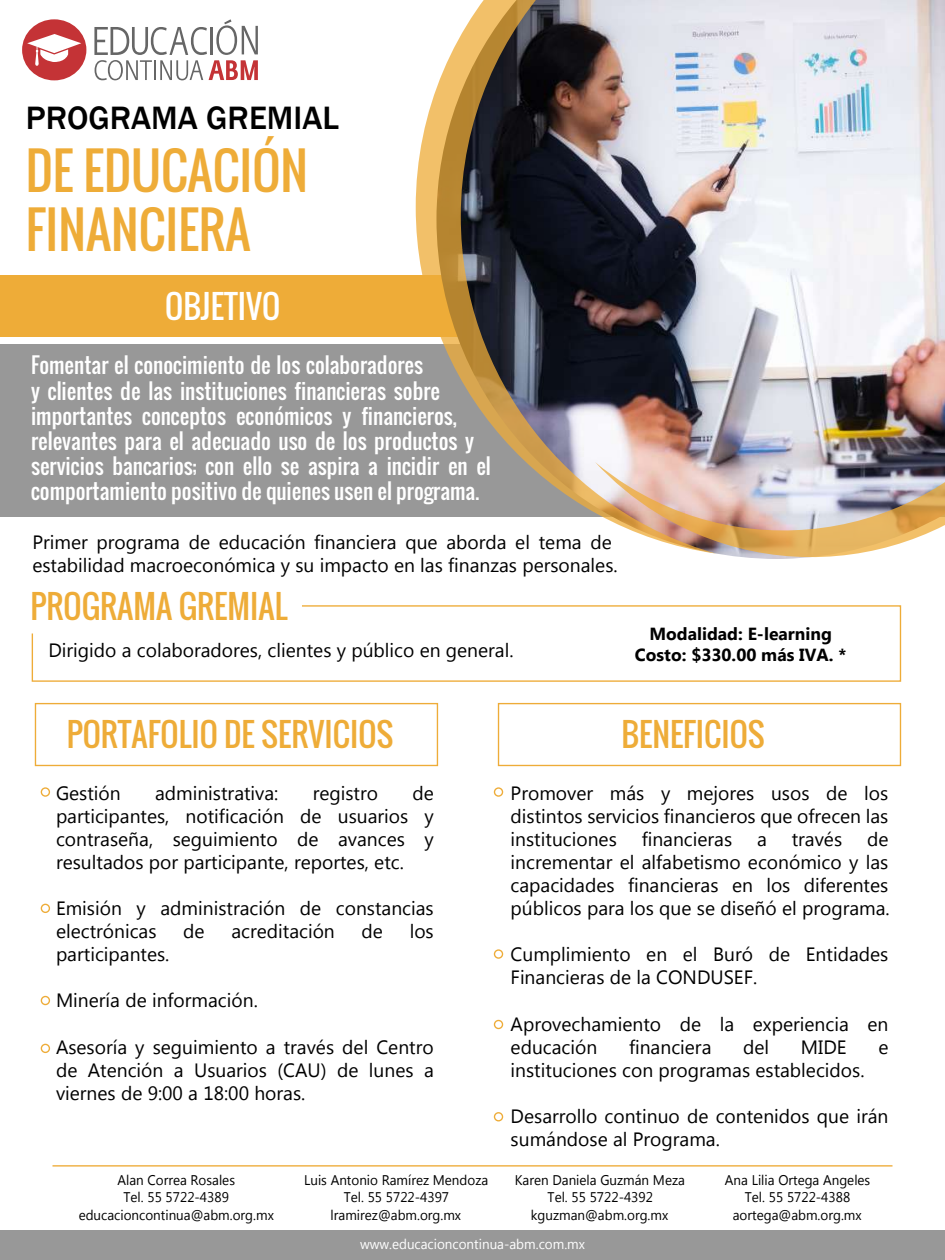
<style>
.page{position:relative;width:945px;height:1260px;background:#fff}
.page>*{position:absolute;margin:0;border:0;box-sizing:border-box;transform-origin:0 0}
.t1{font:49px/58.8px "Oswald";color:#eeac38}
.t2{font:500 33.25px "Franklin Gothic";color:#000}
.t3{font:31.5px "Oswald";color:#eeac38}
.t4{font:31.5px "Oswald";color:#fff}
.t5{font:21px/25.2px "Oswald";color:#fff}
.t6{font:19.25px/23.1px "Myanmar Text";color:#000}
.t7{font:700 17.5px/21px "Myanmar Text";color:#000;text-align:center}
.t8{font:14px/17.5px "Myanmar Text";color:#000;text-align:center;scale:.96 1}
.t9{font:14px "Myanmar Text";color:#fff;scale:.96 1}
</style>
<div class="page">
<div style="left:0;top:1231px;width:945px;height:29px;background:#989898"></div>
<div style="left:0;top:344px;width:945px;height:173px;background:#989898"></div>
<div style="left:22px;top:19px;width:64px;height:61px;background:#c43336;border-radius:50%"></div>
<svg style="left:27px;top:34px;width:54px;height:32px"></svg>
<svg style="left:94px;top:19px;width:164px;height:61px"></svg>
<div style="left:0;top:275px;width:504px;height:62px;background:#eeac38"></div>
<svg style="left:416px;top:0;width:444px;height:513px"></svg>
<img style="left:595px;top:38px;width:350px;height:519px">
<svg style="left:31px;top:605px;width:871px;height:77px"></svg>
<div style="left:35px;top:703px;width:403px;height:63px;border:1px solid #eeac38"></div>
<div style="left:498px;top:703px;width:403px;height:63px;border:1px solid #eeac38"></div>
<div style="left:41px;top:787px;width:9px;height:10px;border:1px solid #eeac38;border-radius:50%"></div>
<div style="left:41px;top:996px;width:9px;height:9px;border:1px solid #eeac38;border-radius:50%"></div>
<div style="left:41px;top:904px;width:9px;height:9px;border:1px solid #eeac38;border-radius:50%"></div>
<div style="left:41px;top:1044px;width:9px;height:9px;border:1px solid #eeac38;border-radius:50%"></div>
<div style="left:494px;top:787px;width:9px;height:10px;border:1px solid #eeac38;border-radius:50%"></div>
<div style="left:494px;top:1020px;width:9px;height:9px;border:1px solid #eeac38;border-radius:50%"></div>
<div style="left:494px;top:949px;width:9px;height:10px;border:1px solid #eeac38;border-radius:50%"></div>
<div style="left:494px;top:1112px;width:9px;height:9px;border:1px solid #eeac38;border-radius:50%"></div>
<hr style="left:52px;top:1165px;width:841px;height:2px;background:#eeac38">
<h2 class="t2" style="left:26px;top:97px;width:315px">PROGRAMA GREMIAL</h2>
<h1 class="t1" style="left:26px;top:142px;width:284px">DE EDUCACIÓN<br>FINANCIERA</h1>
<h3 class="t4" style="left:165px;top:282px;width:117px">OBJETIVO</h3>
<p class="t5" style="left:31px;top:353px;width:461px">Fomentar el conocimiento de los colaboradores<br>y clientes de las instituciones financieras sobre importantes conceptos económicos y financieros, relevantes para el adecuado uso de los productos y servicios bancarios; con ello se aspira a incidir en el comportamiento positivo de quienes usen el programa.</p>
<p class="t6" style="left:32px;top:531px;width:587px">Primer programa de educación financiera que aborda el tema de estabilidad macroeconómica y su impacto en las finanzas personales.</p>
<h3 class="t3" style="left:31px;top:583px;width:258px">PROGRAMA GREMIAL</h3>
<p class="t6" style="left:48px;top:638px;width:467px">Dirigido a colaboradores, clientes y público en general.</p>
<p class="t7" style="left:635px;top:624px;width:213px">Modalidad: E-learning<br>Costo: $330.00 más IVA. *</p>
<h3 class="t3" style="left:67px;top:711px;width:328px">PORTAFOLIO DE SERVICIOS</h3>
<h3 class="t3" style="left:621px;top:711px;width:145px">BENEFICIOS</h3>
<p class="t6" style="left:56px;top:781px;width:66px">Gestión</p>
<p class="t6" style="left:155px;top:781px;width:125px">administrativa:</p>
<p class="t6" style="left:313px;top:781px;width:67px">registro</p>
<p class="t6" style="left:56px;top:781px;width:379px;text-align:justify;text-indent:356px">de participantes, notificación de usuarios y contraseña, seguimiento de avances y resultados por participante, reportes, etc.</p>
<p class="t6" style="left:56px;top:897px;width:379px">Emisión y administración de constancias electrónicas</p>
<p class="t6" style="left:183px;top:920px;width:23px">de</p>
<p class="t6" style="left:231px;top:920px;width:105px">acreditación</p>
<p class="t6" style="left:362px;top:920px;width:23px">de</p>
<p class="t6" style="left:410px;top:920px;width:26px">los</p>
<p class="t6" style="left:56px;top:943px;width:115px">participantes.</p>
<p class="t6" style="left:56px;top:989px;width:203px">Minería de información.</p>
<p class="t6" style="left:56px;top:1035px;width:379px;text-align:justify">Asesoría y seguimiento a través del Centro de Atención a Usuarios (CAU) de lunes a viernes de 9:00 a 18:00 horas.</p>
<p class="t6" style="left:511px;top:781px;width:379px;text-align:justify">Promover más y mejores usos de los distintos servicios financieros que ofrecen las instituciones</p>
<p class="t6" style="left:642px;top:828px;width:92px">financieras</p>
<p class="t6" style="left:757px;top:828px;width:11px">a</p>
<p class="t6" style="left:792px;top:828px;width:52px">través</p>
<p class="t6" style="left:511px;top:828px;width:381px;text-align:justify;text-indent:356px">de incrementar el alfabetismo económico y las capacidades financieras en los diferentes públicos para los que se diseñó el programa.</p>
<p class="t6" style="left:511px;top:943px;width:379px">Cumplimiento en el Buró de Entidades<br>Financieras de la CONDUSEF.</p>
<p class="t6" style="left:511px;top:1012px;width:379px">Aprovechamiento de la experiencia en educación</p>
<p class="t6" style="left:629px;top:1035px;width:84px">financiera</p>
<p class="t6" style="left:743px;top:1035px;width:28px">del</p>
<p class="t6" style="left:801px;top:1035px;width:47px">MIDE</p>
<p class="t6" style="left:878px;top:1035px;width:12px">e</p>
<p class="t6" style="left:511px;top:1059px;width:355px">instituciones con programas establecidos.</p>
<p class="t6" style="left:511px;top:1105px;width:379px">Desarrollo continuo de contenidos que irán sumándose al Programa.</p>
<p class="t8" style="left:79px;top:1171px;width:205px">Alan Correa Rosales<br>Tel. 55 5722-4389 educacioncontinua@abm.org.mx</p>
<p class="t8" style="left:304px;top:1171px;width:193px">Luis Antonio Ramírez Mendoza<br>Tel. 55 5722-4397 lramirez@abm.org.mx</p>
<p class="t8" style="left:515px;top:1171px;width:179px">Karen Daniela Guzmán Meza<br>Tel. 55 5722-4392 kguzman@abm.org.mx</p>
<p class="t8" style="left:725px;top:1171px;width:153px">Ana Lilia Ortega Angeles<br>Tel. 55 5722-4388 aortega@abm.org.mx</p>
<p class="t9" style="left:360px;top:1236px;width:236px">www.educacioncontinua-abm.com.mx</p>
</div>
